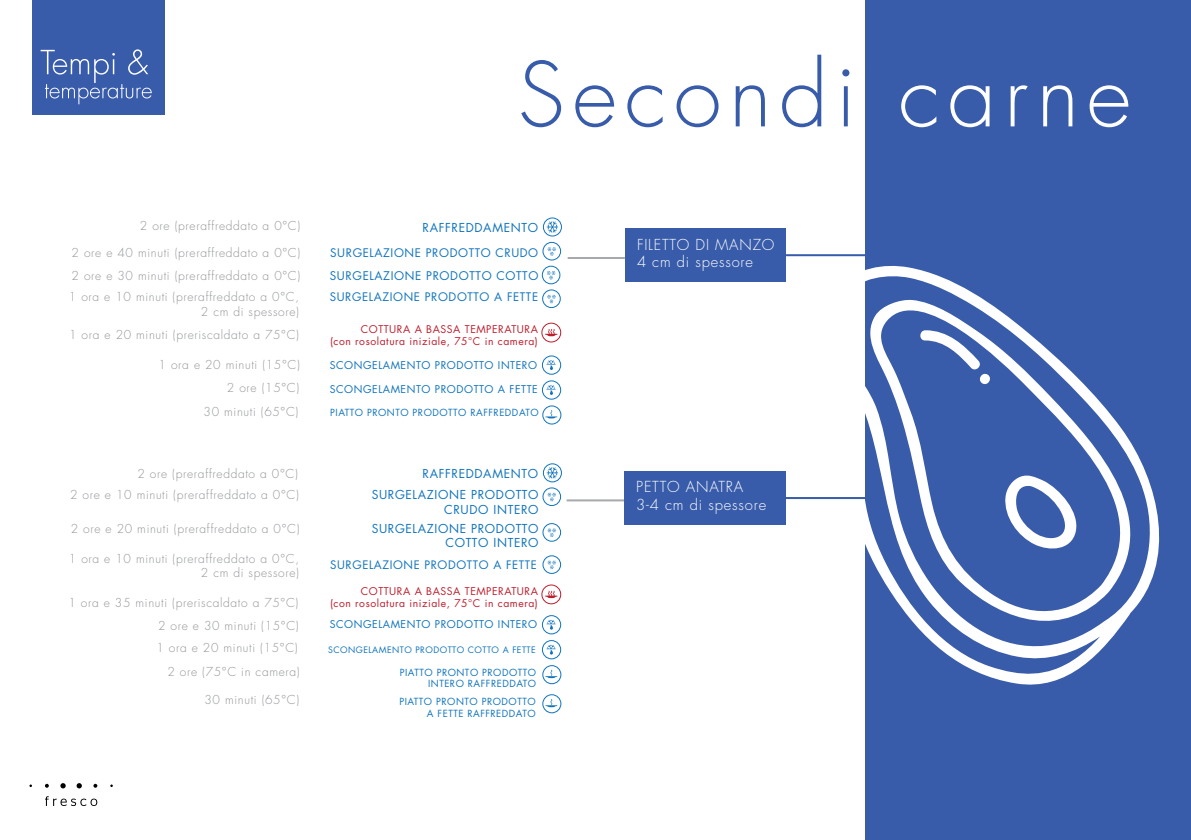
<style>
.page{position:relative;width:1191px;height:840px;background:#fff}
.page>*{position:absolute;margin:0;border:0;box-sizing:border-box;transform-origin:0 0}
.t1{font:300 14.8px/17.6px "Futura Std";letter-spacing:.055em;color:#fff}
.t2{font:300 12px/23.6px "Futura Std";letter-spacing:.055em;color:#939598;text-align:right}
.t3{font:12px/21.4px "Futura Std";letter-spacing:.055em;color:#1074bc;text-align:right}
.t4{font:11.6px/22.2px "Futura Std";letter-spacing:.055em;color:#1074bc}
.t5{font:11.4px "Futura Std";letter-spacing:.055em;color:#1074bc}
.t6{font:10.4px/12.4px "Futura Std";letter-spacing:.055em;color:#be1d2c;text-align:right}
.t7{font:10.4px "Futura Std";letter-spacing:.055em;color:#1074bc}
.t8{font:9.6px/11.4px "Futura Std";letter-spacing:.055em;color:#1074bc;text-align:right}
.t9{font:8.6px "Futura Std";letter-spacing:.055em;color:#1074bc}
</style>
<div class="page">
<div style="left:866px;top:0;width:325px;height:839px;background:#385caa"></div>
<svg style="left:45px;top:783px;width:4px;height:4px"></svg>
<svg style="left:93px;top:783px;width:4px;height:4px"></svg>
<svg style="left:60px;top:783px;width:6px;height:5px"></svg>
<svg style="left:77px;top:783px;width:5px;height:5px"></svg>
<svg style="left:45px;top:796px;width:52px;height:9px"></svg>
<svg style="left:805px;top:263px;width:307px;height:428px"></svg>
<svg style="left:862px;top:282px;width:298px;height:356px"></svg>
<svg style="left:1003px;top:473px;width:77px;height:78px"></svg>
<svg style="left:918px;top:330px;width:75px;height:56px"></svg>
<svg style="left:521px;top:60px;width:40px;height:67px"></svg>
<svg style="left:575px;top:85px;width:39px;height:42px"></svg>
<svg style="left:627px;top:85px;width:35px;height:42px"></svg>
<svg style="left:676px;top:85px;width:42px;height:42px"></svg>
<svg style="left:735px;top:85px;width:30px;height:41px"></svg>
<svg style="left:782px;top:55px;width:39px;height:72px"></svg>
<svg style="left:842px;top:69px;width:7px;height:57px"></svg>
<svg style="left:901px;top:85px;width:35px;height:42px"></svg>
<svg style="left:950px;top:85px;width:39px;height:42px"></svg>
<svg style="left:1010px;top:85px;width:17px;height:41px"></svg>
<svg style="left:1043px;top:85px;width:29px;height:41px"></svg>
<svg style="left:1089px;top:85px;width:39px;height:42px"></svg>
<hr style="left:786px;top:254px;width:79px;height:2px;background:#385caa">
<div style="left:542px;top:355px;width:19px;height:19px;border:1px solid #1074bc;border-radius:50%"></div>
<svg style="left:546px;top:360px;width:9px;height:10px"></svg>
<div style="left:542px;top:380px;width:19px;height:19px;border:1px solid #1074bc;border-radius:50%"></div>
<svg style="left:546px;top:385px;width:9px;height:9px"></svg>
<div style="left:542px;top:405px;width:19px;height:19px;border:1px solid #1074bc;border-radius:50%"></div>
<svg style="left:545px;top:410px;width:12px;height:8px"></svg>
<div style="left:542px;top:614px;width:19px;height:20px;border:1px solid #1074bc;border-radius:50%"></div>
<svg style="left:546px;top:620px;width:9px;height:9px"></svg>
<div style="left:542px;top:639px;width:19px;height:20px;border:1px solid #1074bc;border-radius:50%"></div>
<svg style="left:546px;top:645px;width:9px;height:9px"></svg>
<div style="left:542px;top:664px;width:19px;height:19px;border:1px solid #1074bc;border-radius:50%"></div>
<svg style="left:545px;top:669px;width:12px;height:8px"></svg>
<div style="left:542px;top:693px;width:19px;height:20px;border:1px solid #1074bc;border-radius:50%"></div>
<svg style="left:545px;top:698px;width:12px;height:8px"></svg>
<div style="left:625px;top:228px;width:160px;height:54px;background:#385caa"></div>
<hr style="left:567px;top:257px;width:58px;height:2px;background:#a8a9ad">
<div style="left:624px;top:470px;width:161px;height:54px;background:#385caa"></div>
<hr style="left:783px;top:496px;width:83px;height:2px;background:#385caa">
<hr style="left:566px;top:499px;width:58px;height:2px;background:#a8a9ad">
<div style="left:32px;top:0;width:133px;height:114px;background:#385caa"></div>
<div style="left:543px;top:217px;width:19px;height:19px;border:1px solid #1074bc;border-radius:50%"></div>
<svg style="left:547px;top:221px;width:11px;height:11px"></svg>
<div style="left:543px;top:463px;width:19px;height:19px;border:1px solid #1074bc;border-radius:50%"></div>
<svg style="left:547px;top:467px;width:11px;height:11px"></svg>
<div style="left:542px;top:242px;width:19px;height:18px;border:1px solid #1074bc;border-radius:50%"></div>
<svg style="left:547px;top:247px;width:9px;height:8px"></svg>
<div style="left:542px;top:487px;width:19px;height:18px;border:1px solid #1074bc;border-radius:50%"></div>
<svg style="left:547px;top:492px;width:9px;height:9px"></svg>
<div style="left:542px;top:523px;width:19px;height:18px;border:1px solid #1074bc;border-radius:50%"></div>
<svg style="left:547px;top:528px;width:9px;height:8px"></svg>
<div style="left:542px;top:555px;width:19px;height:18px;border:1px solid #1074bc;border-radius:50%"></div>
<svg style="left:547px;top:560px;width:9px;height:9px"></svg>
<div style="left:542px;top:265px;width:18px;height:19px;border:1px solid #1074bc;border-radius:50%"></div>
<svg style="left:547px;top:271px;width:8px;height:8px"></svg>
<div style="left:542px;top:289px;width:19px;height:19px;border:1px solid #1074bc;border-radius:50%"></div>
<svg style="left:547px;top:294px;width:9px;height:9px"></svg>
<div style="left:541px;top:322px;width:20px;height:20px;border:1px solid #be1d2c;border-radius:50%"></div>
<svg style="left:545px;top:329px;width:12px;height:7px"></svg>
<div style="left:541px;top:584px;width:20px;height:20px;border:1px solid #be1d2c;border-radius:50%"></div>
<svg style="left:545px;top:590px;width:12px;height:7px"></svg>
<svg style="left:41px;top:49px;width:111px;height:55px"></svg>
<p class="t2" style="left:140px;top:214px;width:162px">2 ore (preraffreddato a 0°C)</p>
<p class="t3" style="left:422px;top:217px;width:117px">RAFFREDDAMENTO</p>
<p class="t2" style="left:72px;top:242px;width:230px;line-height:22.2px;text-align:left">2 ore e 40 minuti (preraffreddato a 0°C)<br>2 ore e 30 minuti (preraffreddato a 0°C)</p>
<p class="t4" style="left:330px;top:242px;width:210px">SURGELAZIONE PRODOTTO CRUDO<br>SURGELAZIONE PRODOTTO COTTO</p>
<p class="t2" style="left:69px;top:285px;width:232px">1 ora e 10 minuti (preraffreddato a 0°C,</p>
<p class="t5" style="left:330px;top:290px;width:210px">SURGELAZIONE PRODOTTO A FETTE</p>
<p class="t2" style="left:69px;top:300px;width:231px">2 cm di spessore)<br>1 ora e 20 minuti (preriscaldato a 75°C)</p>
<p class="t7" style="left:330px;top:358px;width:209px">SCONGELAMENTO PRODOTTO INTERO</p>
<p class="t7" style="left:330px;top:382px;width:209px">SCONGELAMENTO PRODOTTO A FETTE</p>
<p class="t6" style="left:330px;top:322px;width:209px">COTTURA A BASSA TEMPERATURA<br>(con rosolatura iniziale, 75°C in camera)</p>
<p class="t2" style="left:159px;top:352px;width:143px">1 ora e 20 minuti (15°C)<br>2 ore (15°C)<br>30 minuti (65°C)</p>
<p class="t8" style="left:330px;top:407px;width:210px">PIATTO PRONTO PRODOTTO RAFFREDDATO</p>
<p class="t2" style="left:137px;top:461px;width:162px">2 ore (preraffreddato a 0°C)</p>
<p class="t2" style="left:70px;top:483px;width:230px">2 ore e 10 minuti (preraffreddato a 0°C)</p>
<p class="t2" style="left:71px;top:517px;width:230px">2 ore e 20 minuti (preraffreddato a 0°C)</p>
<p class="t2" style="left:69px;top:551px;width:232px;line-height:14.4px">1 ora e 10 minuti (preraffreddato a 0°C,<br>2 cm di spessore)</p>
<p class="t2" style="left:68px;top:590px;width:231px">1 ora e 35 minuti (preriscaldato a 75°C)</p>
<p class="t2" style="left:156px;top:613px;width:145px;line-height:23px">2 ore e 30 minuti (15°C)<br>1 ora e 20 minuti (15°C)<br>2 ore (75°C in camera)</p>
<p class="t2" style="left:204px;top:687px;width:96px">30 minuti (65°C)</p>
<p class="t3" style="left:372px;top:462px;width:168px">RAFFREDDAMENTO<br>SURGELAZIONE PRODOTTO</p>
<p class="t3" style="left:372px;top:499px;width:168px;line-height:19.2px">CRUDO INTERO<br>SURGELAZIONE PRODOTTO</p>
<p class="t3" style="left:445px;top:532px;width:95px">COTTO INTERO</p>
<p class="t6" style="left:330px;top:584px;width:209px">COTTURA A BASSA TEMPERATURA<br>(con rosolatura iniziale, 75°C in camera)</p>
<p class="t5" style="left:330px;top:557px;width:208px">SURGELAZIONE PRODOTTO A FETTE</p>
<p class="t7" style="left:330px;top:617px;width:209px">SCONGELAMENTO PRODOTTO INTERO</p>
<p class="t9" style="left:328px;top:643px;width:209px">SCONGELAMENTO PRODOTTO COTTO A FETTE</p>
<p class="t8" style="left:400px;top:666px;width:138px">PIATTO PRONTO PRODOTTO<br>INTERO RAFFREDDATO</p>
<p class="t8" style="left:399px;top:695px;width:138px">PIATTO PRONTO PRODOTTO<br>A FETTE RAFFREDDATO</p>
<p class="t1" style="left:637px;top:235px;width:139px">FILETTO DI MANZO<br>4 cm di spessore</p>
<p class="t1" style="left:636px;top:478px;width:131px">PETTO ANATRA<br>3-4 cm di spessore</p>
</div>
